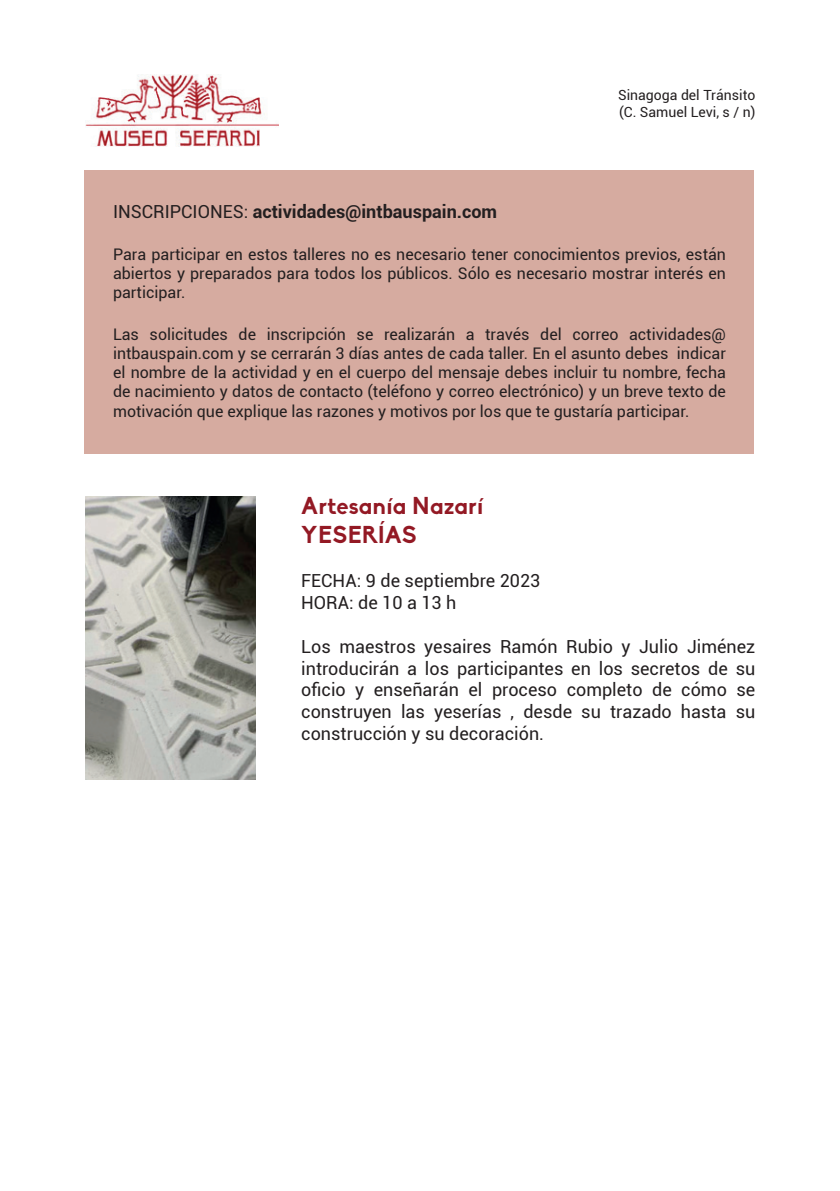
<style>
.page{position:relative;width:840px;height:1191px;background:#fff}
.page>*{position:absolute;margin:0;border:0;box-sizing:border-box;transform-origin:0 0}
.t1{font:700 24px/28.8px "Biko";color:#931924}
.t2{font:18px/21.6px "Roboto";color:#231f20}
.t3{font:700 18px "Roboto";color:#231f20}
.t4{font:16px/19.2px "Roboto";color:#231f20;text-align:justify}
.t5{font:14px/16.8px "Roboto";color:#231f20}
.s1{font-weight:400}
</style>
<div class="page">
<img style="left:86px;top:496px;width:170px;height:284px">
<img style="left:86px;top:74px;width:192px;height:73px">
<div style="left:85px;top:170px;width:669px;height:284px;background:#d6aba0"></div>
<p class="t5" style="left:617px;top:86px;width:139px">Sinagoga del Tránsito (C. Samuel Levi, s / n)</p>
<p class="t3" style="left:113px;top:198px;width:385px"><span class="s1">INSCRIPCIONES:</span> actividades@intbauspain.com</p>
<p class="t4" style="left:113px;top:244px;width:614px">Para participar en estos talleres no es necesario tener conocimientos previos, están abiertos y preparados para todos los públicos. Sólo es necesario mostrar interés en participar.</p>
<p class="t4" style="left:113px;top:324px;width:614px">Las solicitudes de inscripción se realizarán a través del correo actividades@ intbauspain.com y se cerrarán 3 días antes de cada taller. En el asunto debes indicar el nombre de la actividad y en el cuerpo del mensaje debes incluir tu nombre, fecha de nacimiento y datos de contacto (teléfono y correo electrónico) y un breve texto de motivación que explique las razones y motivos por los que te gustaría participar.</p>
<h1 class="t1" style="left:301px;top:491px;width:184px">Artesanía Nazarí<br>YESERÍAS</h1>
<p class="t2" style="left:301px;top:569px;width:240px">FECHA: 9 de septiembre 2023<br>HORA: de 10 a 13 h</p>
<p class="t2" style="left:301px;top:635px;width:455px;text-align:justify">Los maestros yesaires Ramón Rubio y Julio Jiménez introducirán a los participantes en los secretos de su oficio y enseñarán el proceso completo de cómo se construyen las yeserías , desde su trazado hasta su construcción y su decoración.</p>
</div>
